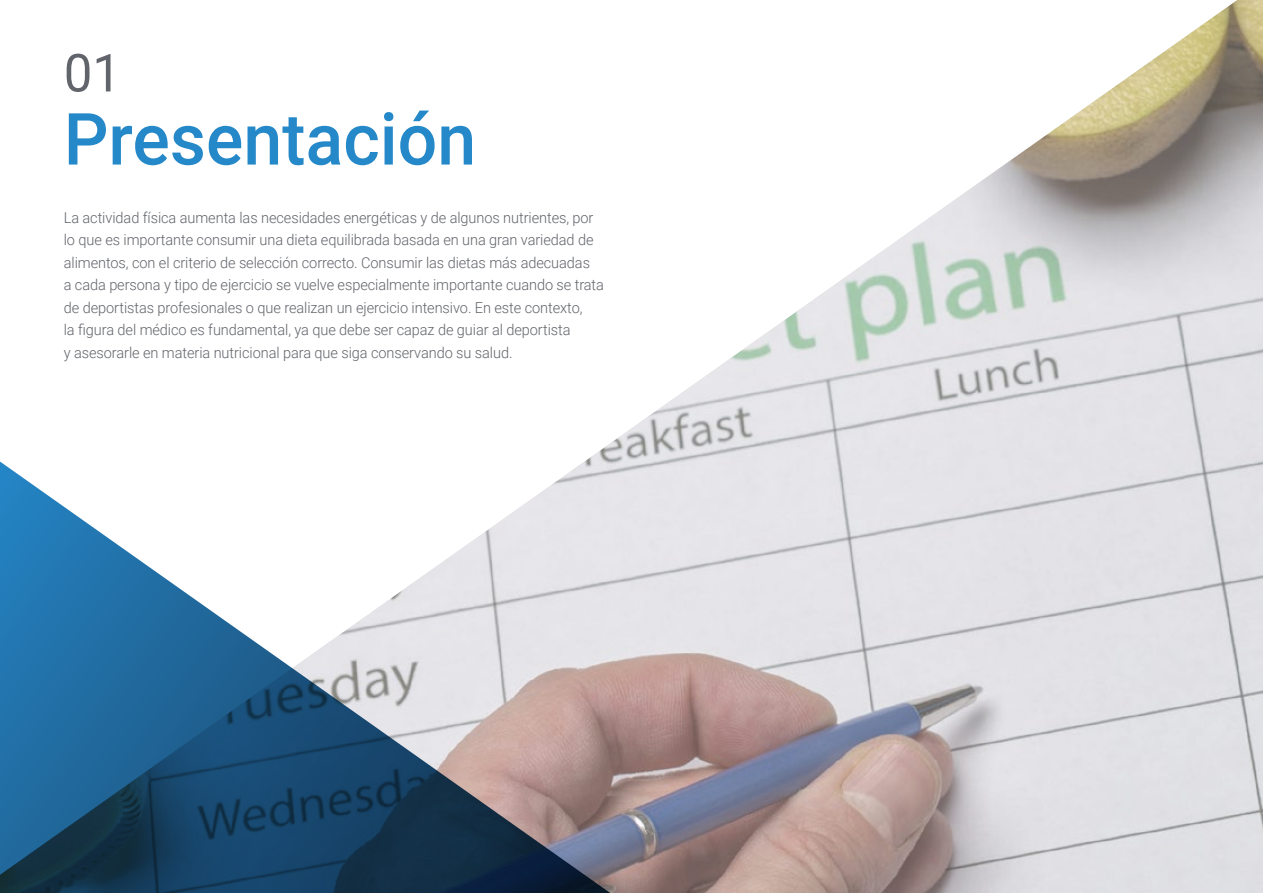
<style>
.page{position:relative;width:1263px;height:893px;background:#fff}
.page>*{position:absolute;margin:0;border:0;box-sizing:border-box;transform-origin:0 0}
.t1{font:500 72px "Roboto";color:#2488c9}
.t2{font:52.5px "Roboto";color:#61646a}
.t3{font:300 15px/22.5px "Roboto";letter-spacing:-.005em;color:#61646a}
</style>
<div class="page">
<img style="left:607px;top:0;width:656px;height:893px">
<svg style="left:0;top:446px;width:640px;height:447px"></svg>
<h2 class="t2" style="left:64px;top:36px;width:59px">01</h2>
<h1 class="t1" style="left:64px;top:89px;width:414px">Presentación</h1>
<p class="t3" style="left:64px;top:206px;width:542px">La actividad física aumenta las necesidades energéticas y de algunos nutrientes, por lo que es importante consumir una dieta equilibrada basada en una gran variedad de alimentos, con el criterio de selección correcto. Consumir las dietas más adecuadas<br>a cada persona y tipo de ejercicio se vuelve especialmente importante cuando se trata de deportistas profesionales o que realizan un ejercicio intensivo. En este contexto,<br>la figura del médico es fundamental, ya que debe ser capaz de guiar al deportista<br>y asesorarle en materia nutricional para que siga conservando su salud.</p>
</div>
